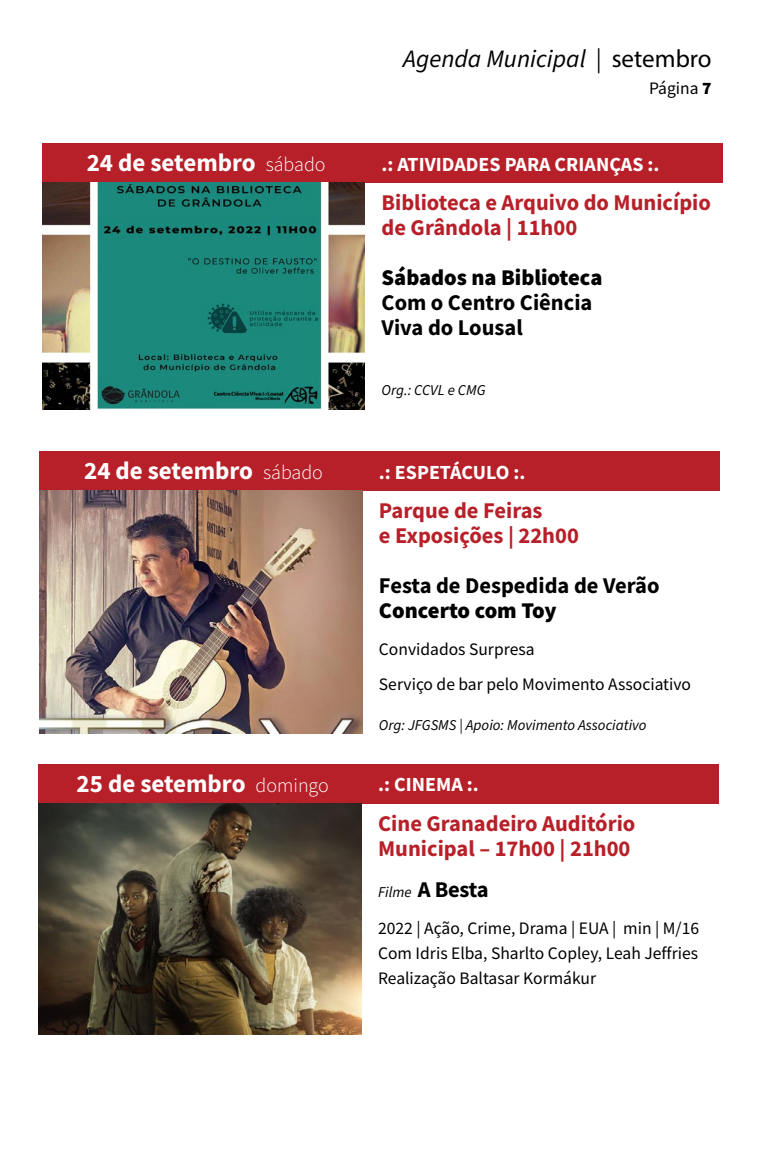
<style>
.page{position:relative;width:780px;height:1170px;background:#fff}
.page>*{position:absolute;margin:0;border:0;box-sizing:border-box;transform-origin:0 0}
.t1{font:700 25px "Source Sans Pro";color:#fff}
.t2{font:italic 25px "Source Sans Pro";color:#000}
.t3{font:700 22.5px/25px "Source Sans Pro";color:#b72029}
.t4{font:700 22.5px/25px "Source Sans Pro";color:#000}
.t5{font:900 22.5px "Source Sans Pro";color:#000}
.t6{font:700 20px "Source Sans Pro";color:#fff}
.t7{font:17.5px/25px "Source Sans Pro";color:#000}
.t8{font:italic 15px "Source Sans Pro";color:#000}
.s1{font-family:"Myriad Pro";font-style:normal}
.s2{font-weight:900}
.s3{font-weight:300;font-size:20px}
.s4{font-weight:400;font-style:italic;font-size:15px}
</style>
<div class="page">
<div style="left:42px;top:144px;width:680px;height:39px;background:#b72029"></div>
<img style="left:42px;top:183px;width:323px;height:227px">
<div style="left:40px;top:451px;width:679px;height:39px;background:#b72029"></div>
<img style="left:40px;top:490px;width:322px;height:243px">
<div style="left:39px;top:764px;width:680px;height:39px;background:#b72029"></div>
<img style="left:39px;top:803px;width:322px;height:231px">
<h1 class="t2" style="left:403px;top:42px;width:310px">Agenda Municipal | <span class="s1">setembro</span></h1>
<p class="t7" style="left:649px;top:76px;width:64px">Página <span class="s2">7</span></p>
<h1 class="t1" style="left:87px;top:146px;width:240px">24 de setembro <span class="s3">sábado</span></h1>
<p class="t6" style="left:381px;top:151px;width:279px">.: ATIVIDADES PARA CRIANÇAS :.</p>
<p class="t3" style="left:381px;top:190px;width:331px">Biblioteca e Arquivo do Município de Grândola | 11h00</p>
<p class="t5" style="left:381px;top:262px;width:222px">Sábados na Biblioteca</p>
<p class="t4" style="left:381px;top:290px;width:212px">Com o Centro Ciência<br>Viva do Lousal</p>
<p class="t8" style="left:381px;top:380px;width:105px">Org.: CCVL e CMG</p>
<h1 class="t1" style="left:84px;top:453px;width:240px">24 de setembro <span class="s3">sábado</span></h1>
<p class="t6" style="left:379px;top:458px;width:148px">.: ESPETÁCULO :.</p>
<p class="t3" style="left:379px;top:497px;width:201px">Parque de Feiras<br>e Exposições | 22h00</p>
<p class="t4" style="left:379px;top:572px;width:282px">Festa de Despedida de Verão</p>
<p class="t5" style="left:379px;top:594px;width:179px">Concerto com Toy</p>
<p class="t7" style="left:379px;top:632px;width:313px;line-height:35px">Convidados Surpresa<br>Serviço de bar pelo Movimento Associativo</p>
<p class="t8" style="left:379px;top:715px;width:269px">Org: JFGSMS | Apoio: Movimento Associativo</p>
<h1 class="t1" style="left:77px;top:766px;width:254px">25 de setembro <span class="s3">domingo</span></h1>
<p class="t6" style="left:378px;top:771px;width:102px">.: CINEMA :.</p>
<p class="t3" style="left:378px;top:810px;width:259px">Cine Granadeiro Auditório<br>Municipal – 17h00 | 21h00</p>
<p class="t4" style="left:378px;top:876px;width:112px"><span class="s4">Filme</span> A Besta</p>
<p class="t7" style="left:378px;top:915px;width:322px;text-align:justify">2022 | Ação, Crime, Drama | EUA | min | M/16<br>Com Idris Elba, Sharlto Copley, Leah Jeffries Realização Baltasar Kormákur</p>
</div>
